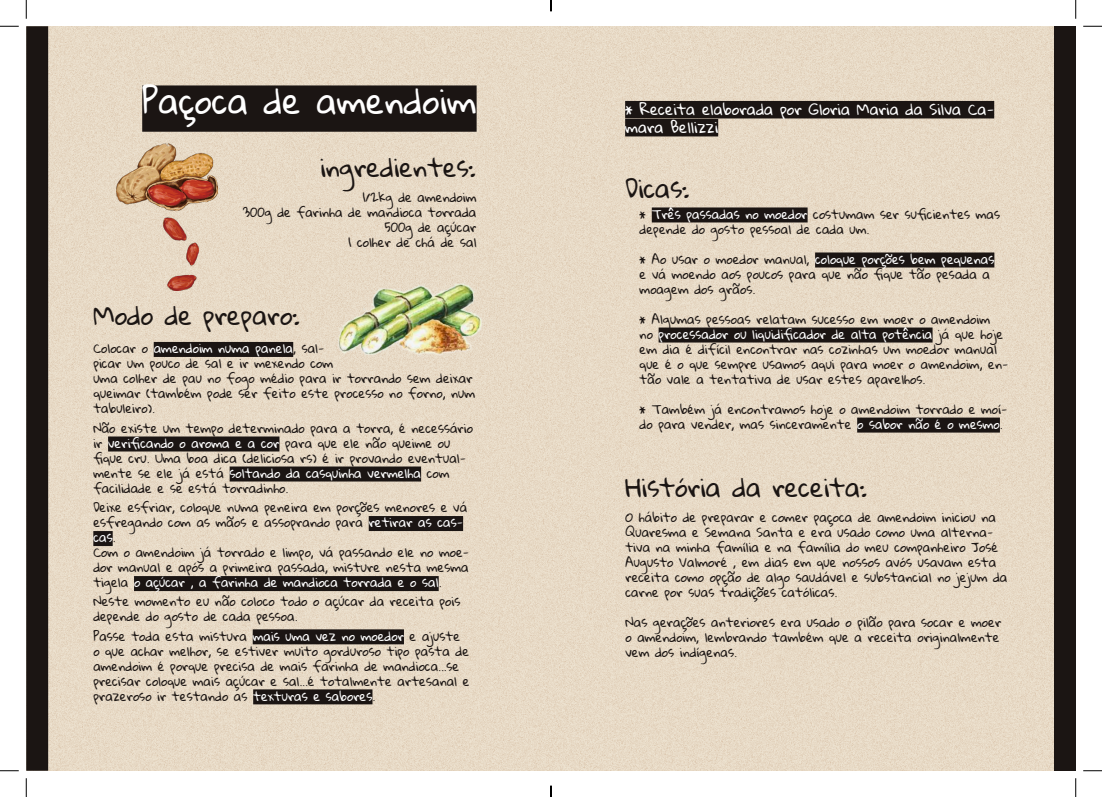
<style>
.page{position:relative;width:1102px;height:797px;background:#fff}
.page>*{position:absolute;margin:0;border:0;box-sizing:border-box;transform-origin:0 0}
.t1{font:33.75px "Gloria Hallelujah";letter-spacing:.005em;color:#fff}
.t2{font:25px "Gloria Hallelujah";color:#1b1513}
.t3{font:15px/18px "Gloria Hallelujah";color:#fff}
.t4{font:12.5px/15px "Gloria Hallelujah";color:#1b1513}
.s1{color:#fff}
</style>
<div class="page">
<div style="left:26px;top:26px;width:1043px;height:744px;background:#e7dac6"></div>
<div style="left:26px;top:26px;width:22px;height:744px;background:#1b1513;border:1px solid #1b1513"></div>
<div style="left:1054px;top:26px;width:21px;height:744px;background:#1b1513"></div>
<img style="left:116px;top:143px;width:102px;height:147px">
<img style="left:336px;top:273px;width:150px;height:87px">
<div style="left:142px;top:85px;width:334px;height:47px;background:#1b1513"></div>
<div style="left:154px;top:342px;width:139px;height:15px;background:#1b1513"></div>
<div style="left:108px;top:436px;width:171px;height:15px;background:#1b1513"></div>
<div style="left:229px;top:466px;width:192px;height:15px;background:#1b1513"></div>
<div style="left:369px;top:516px;width:94px;height:15px;background:#1b1513"></div>
<div style="left:93px;top:531px;width:20px;height:15px;background:#1b1513"></div>
<div style="left:134px;top:576px;width:304px;height:15px;background:#1b1513"></div>
<div style="left:253px;top:629px;width:151px;height:15px;background:#1b1513"></div>
<div style="left:253px;top:689px;width:119px;height:15px;background:#1b1513"></div>
<div style="left:651px;top:207px;width:156px;height:15px;background:#1b1513"></div>
<div style="left:815px;top:252px;width:179px;height:15px;background:#1b1513"></div>
<div style="left:658px;top:327px;width:274px;height:15px;background:#1b1513"></div>
<div style="left:857px;top:417px;width:142px;height:15px;background:#1b1513"></div>
<div style="left:625px;top:101px;width:369px;height:17px;background:#1b1513"></div>
<div style="left:625px;top:119px;width:93px;height:17px;background:#1b1513"></div>
<svg style="left:0;top:25px;width:19px;height:2px"></svg>
<svg style="left:1083px;top:25px;width:18px;height:2px"></svg>
<svg style="left:0;top:770px;width:19px;height:1px"></svg>
<svg style="left:1083px;top:770px;width:18px;height:1px"></svg>
<svg style="left:25px;top:0;width:2px;height:19px"></svg>
<svg style="left:25px;top:778px;width:2px;height:19px"></svg>
<svg style="left:1075px;top:0;width:1px;height:19px"></svg>
<svg style="left:1075px;top:778px;width:1px;height:19px"></svg>
<svg style="left:550px;top:785px;width:1px;height:12px"></svg>
<p class="t1" style="left:142px;top:82px;width:336px">Paçoca de amendoim</p>
<p class="t2" style="left:320px;top:154px;width:157px">ingredientes:</p>
<p class="t4" style="left:363px;top:190px;width:115px">1/2kg de amendoim</p>
<p class="t4" style="left:243px;top:205px;width:235px">300g de farinha de mandioca torrada</p>
<p class="t4" style="left:384px;top:220px;width:93px">500g de açúcar</p>
<p class="t4" style="left:348px;top:235px;width:129px">1 colher de chá de sal</p>
<p class="t2" style="left:93px;top:302px;width:208px">Modo de preparo:</p>
<p class="t4" style="left:93px;top:341px;width:383px">Colocar o <span class="s1">amendoim numa panela</span>, sal-<br>picar um pouco de sal e ir mexendo com<br>uma colher de pau no fogo médio para ir torrando sem deixar queimar (também pode ser feito este processo no forno, num tabuleiro).</p>
<p class="t4" style="left:93px;top:421px;width:381px">Não existe um tempo determinado para a torra, é necessário ir <span class="s1">verificando o aroma e a cor</span> para que ele não queime ou fique cru. Uma boa dica (deliciosa rs) é ir provando eventual&shy;mente se ele já está <span class="s1">soltando da casquinha vermelha</span> com facilidade e se está torradinho.</p>
<p class="t4" style="left:93px;top:500px;width:375px">Deixe esfriar, coloque numa peneira em porções menores e vá esfregando com as mãos e assoprando para <span class="s1">retirar as cas&shy;cas</span>.</p>
<p class="t4" style="left:93px;top:545px;width:377px;text-align:justify">Com o amendoim já torrado e limpo, vá passando ele no moe&shy;dor manual e após a primeira passada, misture nesta mesma tigela <span class="s1">o açúcar , a farinha de mandioca torrada e o sal</span>.</p>
<p class="t4" style="left:93px;top:594px;width:368px">Neste momento eu não coloco todo o açúcar da receita pois depende do gosto de cada pessoa.</p>
<p class="t4" style="left:93px;top:628px;width:378px">Passe toda esta mistura <span class="s1">mais uma vez no moedor</span> e ajuste o que achar melhor, se estiver muito gorduroso tipo pasta de amendoim é porque precisa de mais farinha de mandioca...se precisar coloque mais açúcar e sal...é totalmente artesanal e prazeroso ir testando as <span class="s1">texturas e sabores</span>.</p>
<p class="t3" style="left:625px;top:100px;width:370px">* Receita elaborada por Gloria Maria da Silva Ca&shy;mara Bellizzi</p>
<p class="t2" style="left:625px;top:174px;width:65px">Dicas:</p>
<p class="t4" style="left:639px;top:207px;width:362px">* <span class="s1">Três passadas no moedor</span> costumam ser suficientes mas depende do gosto pessoal de cada um.</p>
<p class="t4" style="left:639px;top:252px;width:356px">* Ao usar o moedor manual, <span class="s1">coloque porções bem pequenas </span>e vá moendo aos poucos para que não fique tão pesada a moagem dos grãos.</p>
<p class="t4" style="left:639px;top:312px;width:370px">* Algumas pessoas relatam sucesso em moer o amendoim<br>no <span class="s1">processador ou liquidificador de alta potência</span> já que hoje em dia é difícil encontrar nas cozinhas um moedor manual que é o que sempre usamos aqui para moer o amendoim, en&shy;tão vale a tentativa de usar estes aparelhos.</p>
<p class="t4" style="left:639px;top:402px;width:369px">* Também já encontramos hoje o amendoim torrado e moí&shy;do para vender, mas sinceramente <span class="s1">o sabor não é o mesmo</span>.</p>
<p class="t2" style="left:625px;top:473px;width:243px">História da receita:</p>
<p class="t4" style="left:625px;top:510px;width:383px">O hábito de preparar e comer paçoca de amendoim iniciou na Quaresma e Semana Santa e era usado como uma alterna&shy;tiva na minha família e na família do meu companheiro José Augusto Valmoré , em dias em que nossos avós usavam esta receita como opção de algo saudável e substancial no jejum da carne por suas tradições católicas.</p>
<p class="t4" style="left:625px;top:615px;width:377px">Nas gerações anteriores era usado o pilão para socar e moer o amendoim, lembrando também que a receita originalmente vem dos indígenas.</p>
</div>
